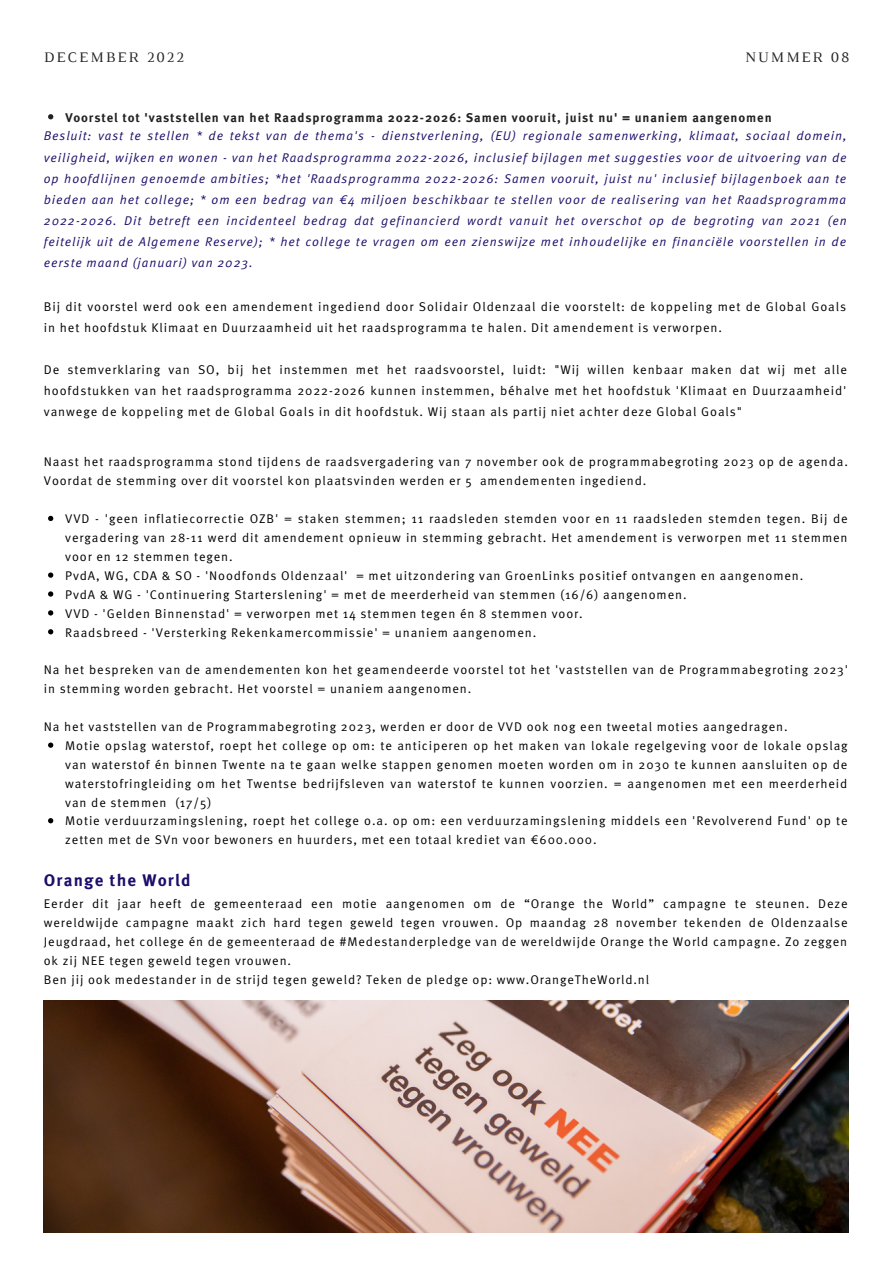
<style>
.page{position:relative;width:893px;height:1264px;background:#fff}
.page>*{position:absolute;margin:0;border:0;box-sizing:border-box;transform-origin:0 0}
.t1{font:700 16.8px "Meta Pro";letter-spacing:.07em;color:#1d0d69}
.t2{font:14.85px "Luthier";letter-spacing:.14em;color:#222}
.t3{font:12.6px/18.9px "Meta Pro Norm";letter-spacing:.07em;color:#000}
.t4{font:italic 12.6px/21px "Meta Pro";letter-spacing:.07em;color:#1d0d69;text-align:justify}
.t5{font:700 12.6px "Meta Pro";letter-spacing:.07em;color:#222}
</style>
<div class="page">
<svg style="left:48px;top:516px;width:5px;height:5px"></svg>
<svg style="left:48px;top:572px;width:5px;height:5px"></svg>
<svg style="left:48px;top:591px;width:5px;height:5px"></svg>
<svg style="left:48px;top:610px;width:5px;height:5px"></svg>
<svg style="left:48px;top:629px;width:5px;height:5px"></svg>
<svg style="left:48px;top:742px;width:5px;height:5px"></svg>
<svg style="left:48px;top:818px;width:5px;height:5px"></svg>
<img style="left:44px;top:1000px;width:804px;height:232px">
<svg style="left:48px;top:114px;width:5px;height:5px"></svg>
<p class="t2" style="left:44px;top:52px;width:141px">DECEMBER 2022</p>
<p class="t2" style="left:745px;top:52px;width:105px">NUMMER 08</p>
<p class="t5" style="left:65px;top:107px;width:707px">Voorstel tot 'vaststellen van het Raadsprogramma 2022-2026: Samen vooruit, juist nu' = unaniem aangenomen</p>
<p class="t4" style="left:44px;top:127px;width:804px">Besluit: vast te stellen * de tekst van de thema's - dienstverlening, (EU) regionale samenwerking, klimaat, sociaal domein, veiligheid, wijken en wonen - van het Raadsprogramma 2022-2026, inclusief bijlagen met suggesties voor de uitvoering van de op hoofdlijnen genoemde ambities; *het 'Raadsprogramma 2022-2026: Samen vooruit, juist nu' inclusief bijlagenboek aan te bieden aan het college; * om een bedrag van €4 miljoen beschikbaar te stellen voor de realisering van het Raadsprogramma 2022-2026. Dit betreft een incidenteel bedrag dat gefinancierd wordt vanuit het overschot op de begroting van 2021 (en feitelijk uit de Algemene Reserve); * het college te vragen om een zienswijze met inhoudelijke en financiële voorstellen in de eerste maand (januari) van 2023.</p>
<p class="t3" style="left:44px;top:295px;width:803px;line-height:21px">Bij dit voorstel werd ook een amendement ingediend door Solidair Oldenzaal die voorstelt: de koppeling met de Global Goals in het hoofdstuk Klimaat en Duurzaamheid uit het raadsprogramma te halen. Dit amendement is verworpen.</p>
<p class="t3" style="left:44px;top:359px;width:804px;line-height:21px;text-align:justify">De stemverklaring van SO, bij het instemmen met het raadsvoorstel, luidt: "Wij willen kenbaar maken dat wij met alle hoofdstukken van het raadsprogramma 2022-2026 kunnen instemmen, béhalve met het hoofdstuk 'Klimaat en Duurzaamheid' vanwege de koppeling met de Global Goals in dit hoofdstuk. Wij staan als partij niet achter deze Global Goals"</p>
<p class="t3" style="left:44px;top:452px;width:805px">Naast het raadsprogramma stond tijdens de raadsvergadering van 7 november ook de programmabegroting 2023 op de agenda.<br>Voordat de stemming over dit voorstel kon plaatsvinden werden er 5 amendementen ingediend.</p>
<p class="t3" style="left:65px;top:508px;width:784px">VVD - 'geen inflatiecorrectie OZB' = staken stemmen; 11 raadsleden stemden voor en 11 raadsleden stemden tegen. Bij de vergadering van 28-11 werd dit amendement opnieuw in stemming gebracht. Het amendement is verworpen met 11 stemmen voor en 12 stemmen tegen.<br>PvdA, WG, CDA &amp; SO - 'Noodfonds Oldenzaal' = met uitzondering van GroenLinks positief ontvangen en aangenomen.<br>PvdA &amp; WG - 'Continuering Starterslening' = met de meerderheid van stemmen (16/6) aangenomen.<br>VVD - 'Gelden Binnenstad' = verworpen met 14 stemmen tegen én 8 stemmen voor.<br>Raadsbreed - 'Versterking Rekenkamercommissie' = unaniem aangenomen.</p>
<p class="t3" style="left:44px;top:660px;width:805px">Na het bespreken van de amendementen kon het geamendeerde voorstel tot het 'vaststellen van de Programmabegroting 2023' in stemming worden gebracht. Het voorstel = unaniem aangenomen.</p>
<p class="t3" style="left:44px;top:716px;width:745px">Na het vaststellen van de Programmabegroting 2023, werden er door de VVD ook nog een tweetal moties aangedragen.</p>
<p class="t3" style="left:65px;top:735px;width:783px">Motie opslag waterstof, roept het college op om: te anticiperen op het maken van lokale regelgeving voor de lokale opslag van waterstof én binnen Twente na te gaan welke stappen genomen moeten worden om in 2030 te kunnen aansluiten op de waterstofringleiding om het Twentse bedrijfsleven van waterstof te kunnen voorzien. = aangenomen met een meerderheid van de stemmen (17/5)<br>Motie verduurzamingslening, roept het college o.a. op om: een verduurzamingslening middels een 'Revolverend Fund' op te zetten met de SVn voor bewoners en huurders, met een totaal krediet van €600.000.</p>
<h1 class="t1" style="left:44px;top:867px;width:148px">Orange the World</h1>
<p class="t3" style="left:44px;top:893px;width:805px">Eerder dit jaar heeft de gemeenteraad een motie aangenomen om de “Orange the World” campagne te steunen. Deze wereldwijde campagne maakt zich hard tegen geweld tegen vrouwen. Op maandag 28 november tekenden de Oldenzaalse Jeugdraad, het college én de gemeenteraad de #Medestanderpledge van de wereldwijde Orange the World campagne. Zo zeggen ok zij NEE tegen geweld tegen vrouwen.<br>Ben jij ook medestander in de strijd tegen geweld? Teken de pledge op: www.OrangeTheWorld.nl</p>
</div>
